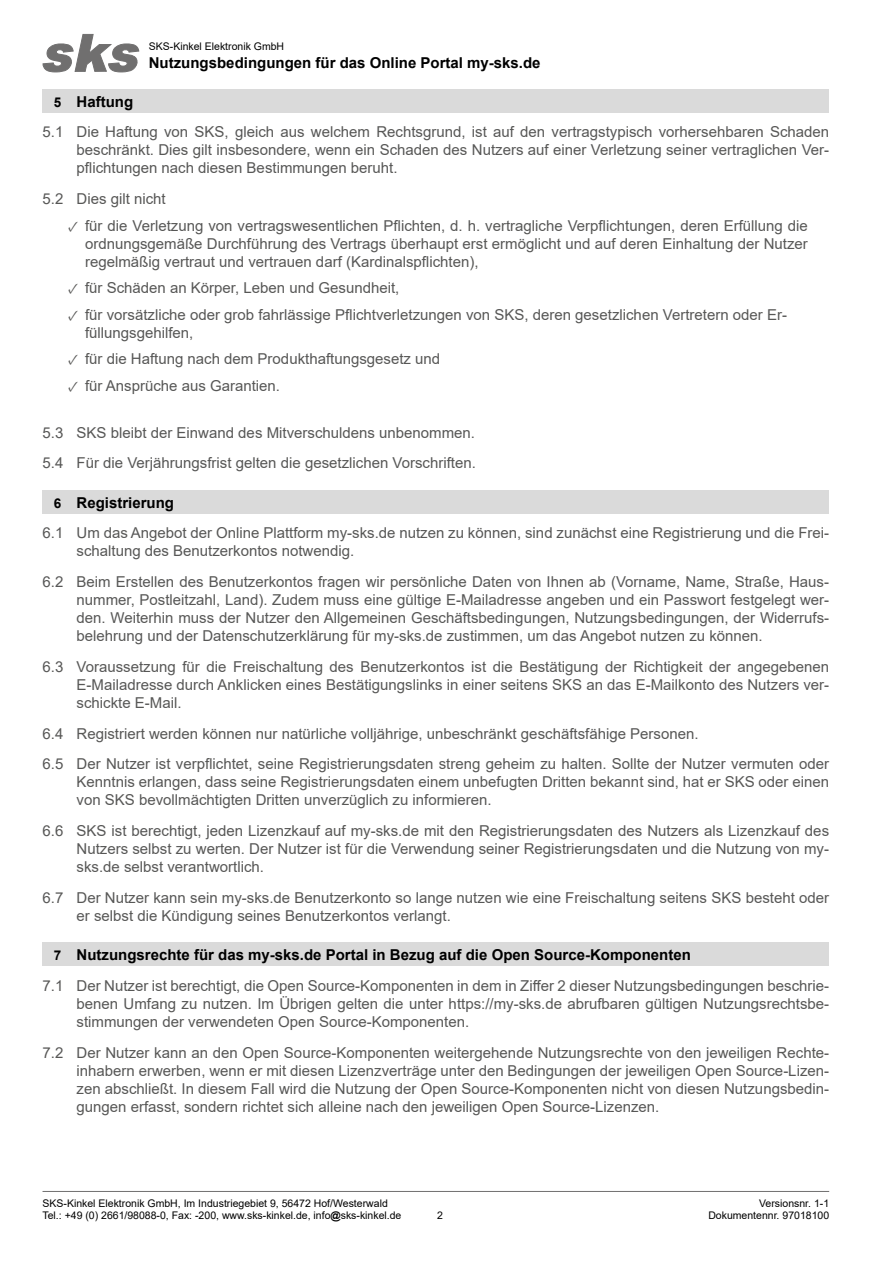
<style>
.page{position:relative;width:893px;height:1263px;background:#fff}
.page>*{position:absolute;margin:0;border:0;box-sizing:border-box;transform-origin:0 0}
.Absatz_unter_Ü1{font:15px/18px "Arial";color:#575756;text-align:justify}
.t1{font:700 15px "Arial";color:#000}
.t2{font:10.5px/12.6px "Arial";color:#000}
.s1{font-size:13.5px}
.s2{font-family:"Minion Pro"}
.s3{font-weight:700}
</style>
<div class="page">
<svg style="left:43px;top:34px;width:96px;height:38px"></svg>
<hr style="left:43px;top:1191px;width:786px;height:1px;background:#706f6f">
<div style="left:43px;top:89px;width:786px;height:23px;background:#dadada"></div>
<div style="left:43px;top:490px;width:786px;height:23px;background:#dadada"></div>
<div style="left:43px;top:943px;width:786px;height:23px;background:#dadada"></div>
<p class="t2" style="left:149px;top:40px;width:137px">SKS-Kinkel Elektronik GmbH</p>
<p class="t1" style="left:149px;top:52px;width:393px">Nutzungsbedingungen für das Online Portal my-sks.de</p>
<p class="t1" style="left:54px;top:91px;width:81px"><span class="s1">5</span> Haftung</p>
<p class="Absatz_unter_Ü1" style="left:77px;top:123px;width:754px;text-indent:-34px">5.1 Die Haftung von SKS, gleich aus welchem Rechtsgrund, ist auf den vertragstypisch vorhersehbaren Schaden beschränkt. Dies gilt insbesondere, wenn ein Schaden des Nutzers auf einer Verletzung seiner vertraglichen Ver&shy;pflichtungen nach diesen Bestimmungen beruht.</p>
<p class="Absatz_unter_Ü1" style="left:43px;top:190px;width:125px">5.2 Dies gilt nicht</p>
<p class="Absatz_unter_Ü1" style="left:85px;top:216px;width:724px;text-indent:-17px"><span class="s2">✓</span> für die Verletzung von vertragswesentlichen Pflichten, d. h. vertragliche Verpflichtungen, deren Erfüllung die ordnungsgemäße Durchführung des Vertrags überhaupt erst ermöglicht und auf deren Einhaltung der Nutzer regelmäßig vertraut und vertrauen darf (Kardinalspflichten),</p>
<p class="Absatz_unter_Ü1" style="left:68px;top:279px;width:333px"><span class="s2">✓</span> für Schäden an Körper, Leben und Gesundheit,</p>
<p class="Absatz_unter_Ü1" style="left:85px;top:305px;width:704px;text-indent:-17px"><span class="s2">✓</span> für vorsätzliche oder grob fahrlässige Pflichtverletzungen von SKS, deren gesetzlichen Vertretern oder Er&shy;füllungsgehilfen,</p>
<p class="Absatz_unter_Ü1" style="left:68px;top:350px;width:374px"><span class="s2">✓</span> für die Haftung nach dem Produkthaftungsgesetz und</p>
<p class="Absatz_unter_Ü1" style="left:68px;top:376px;width:214px"><span class="s2">✓</span> für Ansprüche aus Garantien.</p>
<p class="Absatz_unter_Ü1" style="left:43px;top:423px;width:434px">5.3 SKS bleibt der Einwand des Mitverschuldens unbenommen.</p>
<p class="Absatz_unter_Ü1" style="left:43px;top:454px;width:435px">5.4 Für die Verjährungsfrist gelten die gesetzlichen Vorschriften.</p>
<p class="t1" style="left:54px;top:492px;width:122px"><span class="s1">6</span> Registrierung</p>
<p class="Absatz_unter_Ü1" style="left:77px;top:524px;width:754px;text-indent:-34px">6.1 Um das Angebot der Online Plattform my-sks.de nutzen zu können, sind zunächst eine Registrierung und die Frei&shy;schaltung des Benutzerkontos notwendig.</p>
<p class="Absatz_unter_Ü1" style="left:77px;top:573px;width:754px;text-indent:-34px">6.2 Beim Erstellen des Benutzerkontos fragen wir persönliche Daten von Ihnen ab (Vorname, Name, Straße, Haus&shy;nummer, Postleitzahl, Land). Zudem muss eine gültige E-Mailadresse angeben und ein Passwort festgelegt wer&shy;den. Weiterhin muss der Nutzer den Allgemeinen Geschäftsbedingungen, Nutzungsbedingungen, der Widerrufs&shy;belehrung und der Datenschutzerklärung für my-sks.de zustimmen, um das Angebot nutzen zu können.</p>
<p class="Absatz_unter_Ü1" style="left:77px;top:657px;width:754px;text-indent:-34px">6.3 Voraussetzung für die Freischaltung des Benutzerkontos ist die Bestätigung der Richtigkeit der angegebenen E-Mailadresse durch Anklicken eines Bestätigungslinks in einer seitens SKS an das E-Mailkonto des Nutzers ver&shy;schickte E-Mail.</p>
<p class="Absatz_unter_Ü1" style="left:43px;top:724px;width:658px">6.4 Registriert werden können nur natürliche volljährige, unbeschränkt geschäftsfähige Personen.</p>
<p class="Absatz_unter_Ü1" style="left:77px;top:755px;width:754px;text-indent:-34px">6.5 Der Nutzer ist verpflichtet, seine Registrierungsdaten streng geheim zu halten. Sollte der Nutzer vermuten oder Kenntnis erlangen, dass seine Registrierungsdaten einem unbefugten Dritten bekannt sind, hat er SKS oder einen von SKS bevollmächtigten Dritten unverzüglich zu informieren.</p>
<p class="Absatz_unter_Ü1" style="left:77px;top:822px;width:754px;text-indent:-34px">6.6 SKS ist berechtigt, jeden Lizenzkauf auf my-sks.de mit den Registrierungsdaten des Nutzers als Lizenzkauf des Nutzers selbst zu werten. Der Nutzer ist für die Verwendung seiner Registrierungsdaten und die Nutzung von my&shy;sks.de selbst verantwortlich.</p>
<p class="Absatz_unter_Ü1" style="left:77px;top:889px;width:754px;text-indent:-34px">6.7 Der Nutzer kann sein my-sks.de Benutzerkonto so lange nutzen wie eine Freischaltung seitens SKS besteht oder er selbst die Kündigung seines Benutzerkontos verlangt.</p>
<p class="t1" style="left:54px;top:944px;width:639px"><span class="s1">7</span> Nutzungsrechte für das my-sks.de Portal in Bezug auf die Open Source-Komponenten</p>
<p class="Absatz_unter_Ü1" style="left:77px;top:977px;width:754px;text-indent:-34px">7.1 Der Nutzer ist berechtigt, die Open Source-Komponenten in dem in Ziffer 2 dieser Nutzungsbedingungen beschrie&shy;benen Umfang zu nutzen. Im Übrigen gelten die unter https://my-sks.de abrufbaren gültigen Nutzungsrechtsbe&shy;stimmungen der verwendeten Open Source-Komponenten.</p>
<p class="Absatz_unter_Ü1" style="left:77px;top:1043px;width:754px;text-indent:-34px">7.2 Der Nutzer kann an den Open Source-Komponenten weitergehende Nutzungsrechte von den jeweiligen Rechte&shy;inhabern erwerben, wenn er mit diesen Lizenzverträge unter den Bedingungen der jeweiligen Open Source-Lizen&shy;zen abschließt. In diesem Fall wird die Nutzung der Open Source-Komponenten nicht von diesen Nutzungsbedin&shy;gungen erfasst, sondern richtet sich alleine nach den jeweiligen Open Source-Lizenzen.</p>
<p class="t2" style="left:43px;top:1197px;width:360px">SKS-Kinkel Elektronik GmbH, Im Industriegebiet 9, 56472 Hof/Westerwald<br>Tel.: +49 (0) 2661/98088-0, Fax: -200, www.sks-kinkel.de, info<span class="s3">@</span>sks-kinkel.de</p>
<p class="t2" style="left:759px;top:1197px;width:72px">Versionsnr. 1-1</p>
<p class="t2" style="left:437px;top:1209px;width:7px">2</p>
<p class="t2" style="left:708px;top:1209px;width:122px">Dokumentennr. 97018100</p>
</div>
